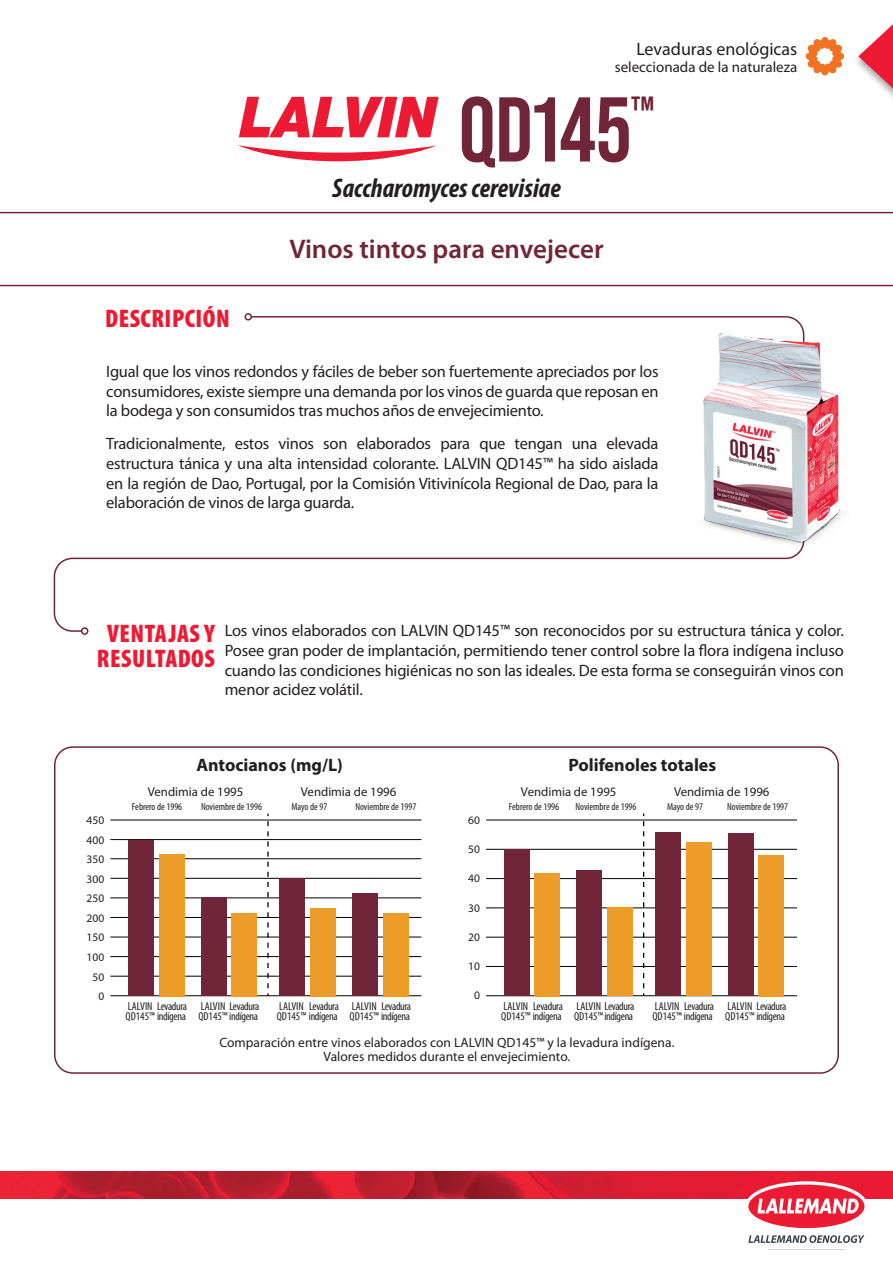
<style>
.page{position:relative;width:893px;height:1263px;background:#fff}
.page>*{position:absolute;margin:0;border:0;box-sizing:border-box;transform-origin:0 0}
.t1{font:700 91.65px "Bebas Neue Pro";color:#712538}
.t2{font:700 39.3px "Bebas Neue Pro";color:#712538}
.t3{font:600 27px "Myriad Pro";color:#712538}
.t4{font:italic 700 condensed 27px "Myriad Pro";color:#231f20}
.t5{font:900 condensed 25.5px/25.5px "Myriad Pro";letter-spacing:.02em;color:#ed1a33;text-align:center}
.t6{font:700 18px "Myriad Pro";color:#231f20}
.t7{font:18px "Myriad Pro";color:#231f20}
.t8{font:16.5px/19.8px "Myriad Pro";letter-spacing:-.015em;color:#231f20;text-align:justify}
.t9{font:15px "Myriad Pro";color:#231f20}
.t10{font:13.5px/13.5px "Myriad Pro";letter-spacing:.005em;color:#231f20;text-align:center}
.t11{font:12.75px "Myriad Pro";color:#231f20}
.t12{font:condensed 11.55px/10.2px "Myriad Pro";letter-spacing:-.03em;color:#231f20}
.t13{font:11.55px/19.5px "Myriad Pro";color:#231f20;text-align:right}
.t14{font:condensed 10.2px "Myriad Pro";color:#231f20}
</style>
<div class="page">
<svg style="left:858px;top:24px;width:35px;height:73px"></svg>
<svg style="left:806px;top:37px;width:38px;height:38px"></svg>
<img style="left:0;top:1171px;width:893px;height:27px">
<svg style="left:745px;top:1181px;width:123px;height:62px"></svg>
<svg style="left:238px;top:145px;width:198px;height:16px"></svg>
<svg style="left:239px;top:97px;width:200px;height:40px"></svg>
<div style="left:54px;top:746px;width:785px;height:328px;border:2px solid #712538;border-radius:18px"></div>
<hr style="left:110px;top:858px;width:311px;height:1px;background:#000002">
<hr style="left:110px;top:878px;width:311px;height:1px;background:#000002">
<hr style="left:110px;top:898px;width:311px;height:1px;background:#000002">
<hr style="left:110px;top:917px;width:311px;height:1px;background:#000002">
<hr style="left:110px;top:937px;width:311px;height:1px;background:#000002">
<hr style="left:110px;top:956px;width:311px;height:1px;background:#000002">
<hr style="left:110px;top:976px;width:311px;height:1px;background:#000002">
<hr style="left:110px;top:995px;width:311px;height:1px;background:#000002">
<hr style="left:110px;top:820px;width:311px;height:1px;background:#000002">
<hr style="left:110px;top:839px;width:311px;height:1px;background:#000002">
<div style="left:128px;top:839px;width:26px;height:156px;background:#712538"></div>
<div style="left:159px;top:854px;width:25px;height:142px;background:#ed9b29"></div>
<svg style="left:267px;top:813px;width:2px;height:183px"></svg>
<div style="left:201px;top:897px;width:25px;height:98px;background:#712538"></div>
<div style="left:232px;top:913px;width:25px;height:83px;background:#ed9b29"></div>
<div style="left:279px;top:878px;width:26px;height:117px;background:#712538"></div>
<div style="left:310px;top:908px;width:26px;height:88px;background:#ed9b29"></div>
<div style="left:352px;top:893px;width:26px;height:102px;background:#712538"></div>
<div style="left:383px;top:913px;width:25px;height:83px;background:#ed9b29"></div>
<hr style="left:486px;top:995px;width:311px;height:1px;background:#000002">
<hr style="left:486px;top:966px;width:311px;height:1px;background:#000002">
<hr style="left:486px;top:937px;width:311px;height:1px;background:#000002">
<hr style="left:486px;top:907px;width:311px;height:1px;background:#000002">
<hr style="left:486px;top:878px;width:311px;height:1px;background:#000002">
<hr style="left:486px;top:849px;width:311px;height:1px;background:#000002">
<hr style="left:486px;top:820px;width:311px;height:1px;background:#000002">
<div style="left:504px;top:849px;width:25px;height:146px;background:#712538"></div>
<div style="left:534px;top:873px;width:26px;height:123px;background:#ed9b29"></div>
<svg style="left:643px;top:813px;width:1px;height:182px"></svg>
<div style="left:576px;top:870px;width:26px;height:125px;background:#712538"></div>
<div style="left:607px;top:907px;width:26px;height:89px;background:#ed9b29"></div>
<div style="left:655px;top:832px;width:26px;height:163px;background:#712538"></div>
<div style="left:686px;top:842px;width:25px;height:154px;background:#ed9b29"></div>
<div style="left:728px;top:833px;width:25px;height:162px;background:#712538"></div>
<div style="left:758px;top:855px;width:26px;height:141px;background:#ed9b29"></div>
<svg style="left:0;top:212px;width:893px;height:74px"></svg>
<svg style="left:53px;top:316px;width:750px;height:316px"></svg>
<div style="left:81px;top:627px;width:7px;height:8px;border:2px solid #712538;border-radius:50%"></div>
<div style="left:244px;top:313px;width:8px;height:8px;border:2px solid #712538;border-radius:50%"></div>
<img style="left:694px;top:327px;width:148px;height:223px">
<p class="t7" style="left:636px;top:38px;width:163px">Levaduras enológicas</p>
<p class="t9" style="left:615px;top:57px;width:184px">seleccionada de la naturaleza</p>
<h1 class="t1" style="left:459px;top:77px;width:174px">QD145</h1>
<h2 class="t2" style="left:631px;top:88px;width:25px">™</h2>
<h3 class="t4" style="left:332px;top:171px;width:230px">Saccharomyces cerevisiae</h3>
<h3 class="t3" style="left:289px;top:232px;width:316px">Vinos tintos para envejecer</h3>
<h3 class="t5" style="left:105px;top:305px;width:126px">DESCRIPCIÓN</h3>
<p class="t8" style="left:106px;top:361px;width:554px">Igual que los vinos redondos y fáciles de beber son fuertemente apreciados por los consumidores, existe siempre una demanda por los vinos de guarda que reposan en la bodega y son consumidos tras muchos años de envejecimiento.</p>
<p class="t8" style="left:106px;top:433px;width:554px">Tradicionalmente, estos vinos son elaborados para que tengan una elevada estructura tánica y una alta intensidad colorante. LALVIN QD145™ ha sido aislada en la región de Dao, Portugal, por la Comisión Vitivinícola Regional de Dao, para la elaboración de vinos de larga guarda.</p>
<h3 class="t5" style="left:97px;top:620px;width:119px">VENTAJAS Y<br>RESULTADOS</h3>
<p class="t8" style="left:225px;top:620px;width:621px">Los vinos elaborados con LALVIN QD145™ son reconocidos por su estructura tánica y color.<br>Posee gran poder de implantación, permitiendo tener control sobre la flora indígena incluso cuando las condiciones higiénicas no son las ideales. De esta forma se conseguirán vinos con menor acidez volátil.</p>
<p class="t6" style="left:196px;top:753px;width:148px">Antocianos (mg/L)</p>
<p class="t6" style="left:568px;top:753px;width:149px">Polifenoles totales</p>
<p class="t13" style="left:87px;top:810px;width:19px">450<br>400<br>350<br>300<br>250<br>200<br>150<br>100<br>50<br>0</p>
<p class="t11" style="left:148px;top:784px;width:97px">Vendimia de 1995</p>
<p class="t14" style="left:132px;top:801px;width:52px">Febrero de 1996</p>
<p class="t14" style="left:201px;top:801px;width:62px">Noviembre de 1996</p>
<p class="t11" style="left:301px;top:784px;width:97px">Vendimia de 1996</p>
<p class="t14" style="left:291px;top:801px;width:37px">Mayo de 97</p>
<p class="t14" style="left:355px;top:801px;width:62px">Noviembre de 1997</p>
<p class="t13" style="left:468px;top:810px;width:13px">60</p>
<p class="t13" style="left:468px;top:839px;width:13px">50</p>
<p class="t13" style="left:468px;top:868px;width:13px">40</p>
<p class="t13" style="left:468px;top:898px;width:13px">30</p>
<p class="t13" style="left:468px;top:927px;width:13px">20</p>
<p class="t13" style="left:468px;top:956px;width:13px">10</p>
<p class="t13" style="left:474px;top:985px;width:7px">0</p>
<p class="t11" style="left:521px;top:784px;width:97px">Vendimia de 1995</p>
<p class="t14" style="left:509px;top:801px;width:52px">Febrero de 1996</p>
<p class="t14" style="left:575px;top:801px;width:62px">Noviembre de 1996</p>
<p class="t11" style="left:674px;top:784px;width:97px">Vendimia de 1996</p>
<p class="t14" style="left:667px;top:801px;width:37px">Mayo de 97</p>
<p class="t14" style="left:727px;top:801px;width:62px">Noviembre de 1997</p>
<p class="t12" style="left:126px;top:1000px;width:63px">LALVIN Levadura<br>QD145™ indígena</p>
<p class="t12" style="left:198px;top:1000px;width:62px">LALVIN Levadura<br>QD145™ indígena</p>
<p class="t12" style="left:277px;top:1000px;width:64px">LALVIN Levadura<br>QD145™ indígena</p>
<p class="t12" style="left:350px;top:1000px;width:63px">LALVIN Levadura<br>QD145™ indígena</p>
<p class="t12" style="left:501px;top:1000px;width:63px">LALVIN Levadura<br>QD145™ indígena</p>
<p class="t12" style="left:574px;top:1000px;width:62px">LALVIN Levadura<br>QD145™indígena</p>
<p class="t12" style="left:652px;top:1000px;width:63px">LALVIN Levadura<br>QD145™ indígena</p>
<p class="t12" style="left:725px;top:1000px;width:63px">LALVIN Levadura<br>QD145™ indígena</p>
<p class="t10" style="left:219px;top:1036px;width:457px">Comparación entre vinos elaborados con LALVIN QD145™ y la levadura indígena.<br>Valores medidos durante el envejecimiento.</p>
</div>
